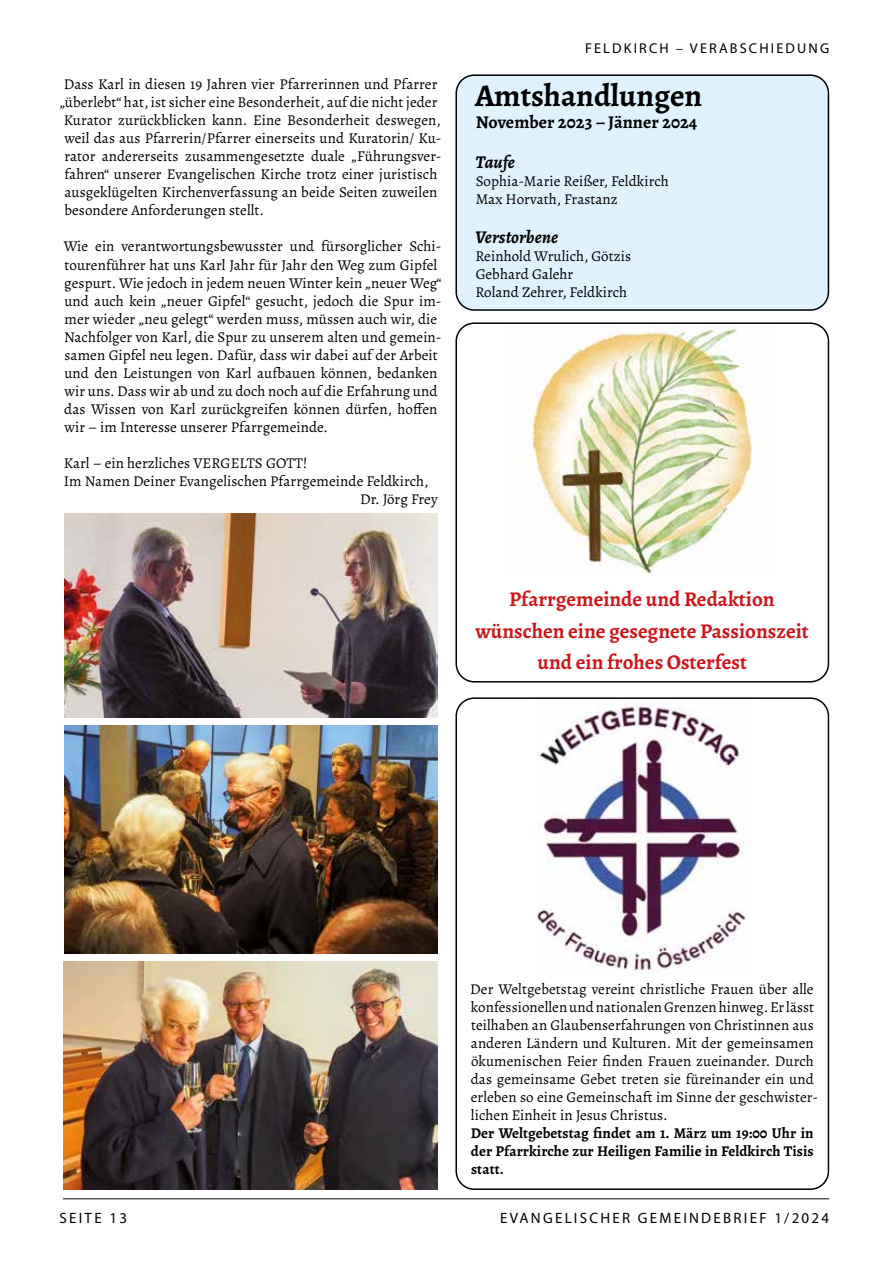
<style>
.page{position:relative;width:893px;height:1263px;background:#fff}
.page>*{position:absolute;margin:0;border:0;box-sizing:border-box;transform-origin:0 0}
.t1{font:700 31.5px "Alegreya";color:#000}
.t2{font:700 21px/31.5px "Alegreya";color:#cd1719;text-align:center}
.t3{font:700 18px "Alegreya";letter-spacing:.005em;color:#000}
.t4{font:italic 700 18px "Alegreya";letter-spacing:.005em;color:#000}
.t5{font:15px/18px "Alegreya";letter-spacing:.005em;color:#000}
.t6{font:700 15px/18px "Alegreya";letter-spacing:.005em;color:#000;text-align:justify}
.t7{font:15px "Myriad Pro";letter-spacing:.15em;color:#000}
.t8{font:14.25px "Myriad Pro";letter-spacing:.15em;color:#000}
</style>
<div class="page">
<div style="left:456px;top:75px;width:372px;height:235px;background:#dff2fd;border-radius:18px"></div>
<div style="left:455px;top:74px;width:374px;height:237px;border:2px solid #000;border-radius:18px"></div>
<hr style="left:63px;top:1198px;width:766px;height:1px;background:#000">
<img style="left:64px;top:961px;width:374px;height:229px">
<img style="left:64px;top:514px;width:374px;height:204px">
<img style="left:64px;top:725px;width:374px;height:229px">
<img style="left:521px;top:328px;width:239px;height:248px">
<img style="left:537px;top:702px;width:209px;height:273px">
<div style="left:455px;top:697px;width:374px;height:493px;border:2px solid #000;border-radius:18px"></div>
<div style="left:455px;top:322px;width:374px;height:360px;border:2px solid #000;border-radius:18px"></div>
<p class="t5" style="left:64px;top:75px;width:375px">Dass Karl in diesen 19 Jahren vier Pfarrerinnen und Pfarrer</p>
<p class="t5" style="left:59px;top:93px;width:380px">„überlebt“ hat, ist sicher eine Besonderheit, auf die nicht jeder</p>
<p class="t5" style="left:64px;top:111px;width:379px">Kurator zurückblicken kann. Eine Besonderheit deswegen,</p>
<p class="t5" style="left:64px;top:129px;width:379px">weil das aus Pfarrerin/Pfarrer einerseits und Kuratorin/ Ku-</p>
<p class="t5" style="left:64px;top:147px;width:379px">rator andererseits zusammengesetzte duale „Führungsver-</p>
<p class="t5" style="left:64px;top:165px;width:374px">fahren“ unserer Evangelischen Kirche trotz einer juristisch</p>
<p class="t5" style="left:64px;top:183px;width:374px">ausgeklügelten Kirchenverfassung an beide Seiten zuweilen</p>
<p class="t5" style="left:64px;top:201px;width:201px">besondere Anforderungen stellt.</p>
<p class="t5" style="left:64px;top:237px;width:379px">Wie ein verantwortungsbewusster und fürsorglicher Schi&shy;tourenführer hat uns Karl Jahr für Jahr den Weg zum Gipfel gespurt. Wie jedoch in jedem neuen Winter kein „neuer Weg“ und auch kein „neuer Gipfel“ gesucht, jedoch die Spur im&shy;mer wieder „neu gelegt“ werden muss, müssen auch wir, die Nachfolger von Karl, die Spur zu unserem alten und gemein&shy;samen Gipfel neu legen. Dafür, dass wir dabei auf der Arbeit und den Leistungen von Karl aufbauen können, bedanken wir uns. Dass wir ab und zu doch noch auf die Erfahrung und das Wissen von Karl zurückgreifen können dürfen, hoffen wir – im Interesse unserer Pfarrgemeinde.</p>
<p class="t5" style="left:64px;top:453px;width:245px">Karl – ein herzliches VERGELTS GOTT!</p>
<p class="t5" style="left:64px;top:471px;width:366px">Im Namen Deiner Evangelischen Pfarrgemeinde Feldkirch,</p>
<p class="t5" style="left:360px;top:489px;width:79px">Dr. Jörg Frey</p>
<p class="t8" style="left:585px;top:40px;width:246px">FELDKIRCH – VERABSCHIEDUNG</p>
<h1 class="t1" style="left:475px;top:74px;width:229px">Amtshandlungen</h1>
<p class="t3" style="left:476px;top:110px;width:223px">November 2023 – Jänner 2024</p>
<p class="t4" style="left:476px;top:149px;width:41px">Taufe</p>
<p class="t5" style="left:476px;top:172px;width:195px">Sophia-Marie Reißer, Feldkirch<br>Max Horvath, Frastanz</p>
<p class="t4" style="left:475px;top:224px;width:85px">Verstorbene</p>
<p class="t5" style="left:475px;top:247px;width:157px">Reinhold Wrulich, Götzis<br>Gebhard Galehr<br>Roland Zehrer, Feldkirch</p>
<h2 class="t2" style="left:475px;top:583px;width:335px">Pfarrgemeinde und Redaktion wünschen eine gesegnete Passionszeit und ein frohes Osterfest</h2>
<p class="t7" style="left:60px;top:1209px;width:69px">SEITE 13</p>
<p class="t5" style="left:470px;top:980px;width:349px">Der Weltgebetstag vereint christliche Frauen über alle konfessionellen und nationalen Grenzen hinweg. Er lässt teilhaben an Glaubenserfahrungen von Christinnen aus anderen Ländern und Kulturen. Mit der gemeinsamen ökumenischen Feier finden Frauen zueinander. Durch das gemeinsame Gebet treten sie füreinander ein und erleben so eine Gemeinschaft im Sinne der geschwister&shy;lichen Einheit in Jesus Christus.</p>
<p class="t6" style="left:471px;top:1124px;width:344px">Der Weltgebetstag findet am 1. März um 19:00 Uhr in der Pfarrkirche zur Heiligen Familie in Feldkirch Tisis statt.</p>
<p class="t7" style="left:500px;top:1209px;width:331px">EVANGELISCHER GEMEINDEBRIEF 1/2024</p>
</div>
